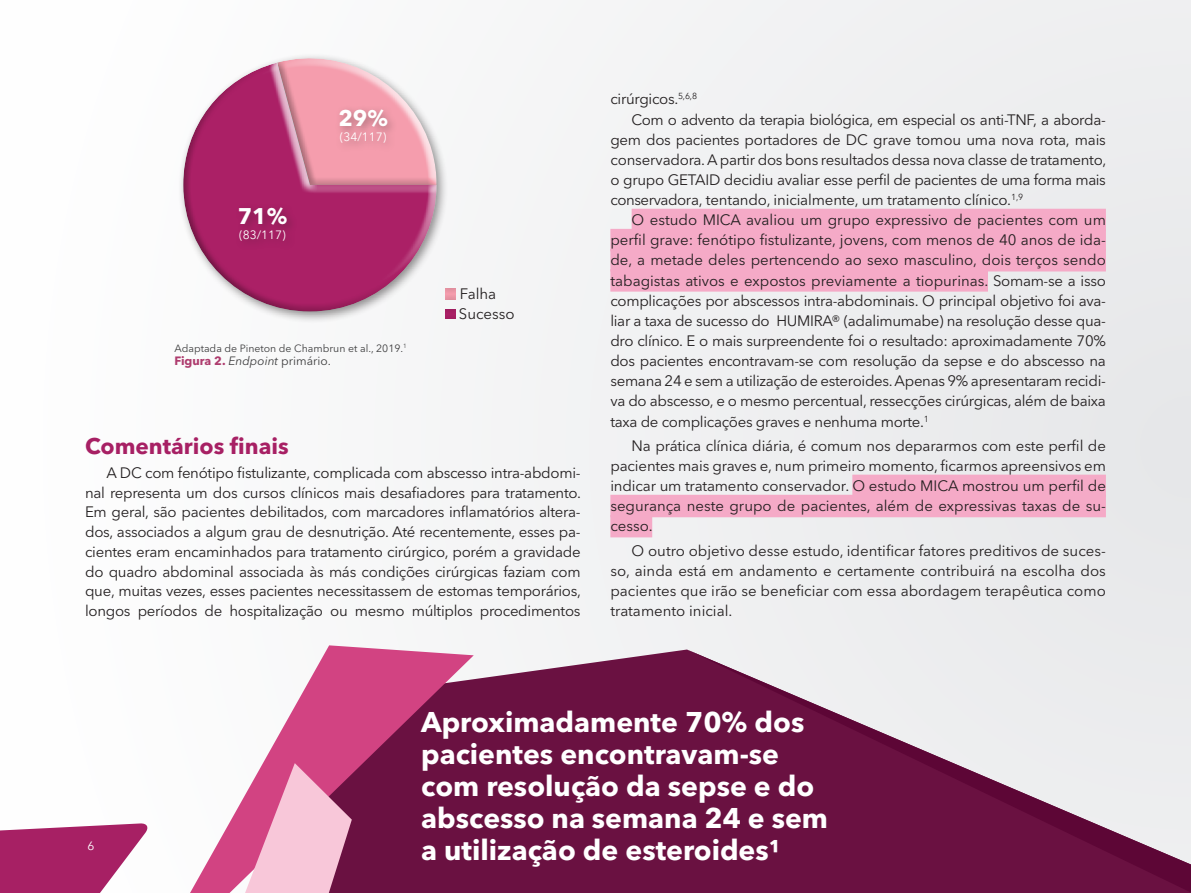
<style>
.page{position:relative;width:1191px;height:893px;background:#f3f4f4}
.page>*{position:absolute;margin:0;border:0;box-sizing:border-box;transform-origin:0 0}
.t1{font:700 28.35px/32.1px "Avenir Next LT Pro";color:#fff}
.t2{font:700 22.5px "Avenir Next LT Pro";color:#a72064}
.t3{font:700 22.5px "Avenir Next LT Pro";color:#fff}
.t4{font:15px/19.8px "Avenir Next LT Pro";letter-spacing:-.02em;color:#231f20;text-align:justify}
.t5{font:15px/19.5px "Avenir Next LT Pro";color:#231f20}
.t6{font:12px "Avenir Next LT Pro";color:#3e3e3f}
.t7{font:12px "Avenir Next LT Pro";color:#fff}
.t8{font:10.5px "Avenir Next LT Pro";color:#3e3e3f}
.s1{font-weight:700;color:#ae3c6e}
.s2{font-style:italic}
</style>
<div class="page">
<svg style="left:0;top:823px;width:148px;height:70px"></svg>
<div style="left:631px;top:209px;width:475px;height:22px;background:#f5aac7"></div>
<div style="left:610px;top:229px;width:496px;height:22px;background:#f5aac7"></div>
<div style="left:610px;top:249px;width:496px;height:22px;background:#f5aac7"></div>
<div style="left:610px;top:269px;width:378px;height:23px;background:#f5aac7"></div>
<div style="left:852px;top:475px;width:254px;height:22px;background:#f5aac7"></div>
<div style="left:610px;top:495px;width:496px;height:22px;background:#f5aac7"></div>
<div style="left:610px;top:515px;width:42px;height:22px;background:#f5aac7"></div>
<div style="left:474px;top:649px;width:717px;height:244px;background:#6a1141"></div>
<svg style="left:687px;top:649px;width:504px;height:243px;fill:#6a1141"></svg>
<svg style="left:263px;top:645px;width:211px;height:248px;background:#9f3f6e"></svg>
<svg style="left:190px;top:763px;width:162px;height:130px"></svg>
<div style="left:444px;top:286px;width:14px;height:14px;background:#231f20;opacity:.27"></div>
<div style="left:444px;top:306px;width:14px;height:13px;background:#231f20;opacity:.27"></div>
<div style="left:177px;top:52px;width:272px;height:272px;background:#231f20;opacity:.5"></div>
<div style="left:275px;top:57px;width:162px;height:129px;background:#231f20;opacity:.35"></div>
<div style="left:245px;top:60px;width:192px;height:239px;background:#fff;opacity:.75"></div>
<div style="left:182px;top:61px;width:224px;height:251px;background:#231f20;opacity:.35"></div>
<div style="left:234px;top:202px;width:63px;height:49px;background:#231f20;opacity:.35"></div>
<div style="left:335px;top:105px;width:63px;height:48px;background:#231f20;opacity:.35"></div>
<h2 class="t3" style="left:238px;top:202px;width:51px">71%</h2>
<p class="t7" style="left:239px;top:228px;width:48px">(83/117)</p>
<h2 class="t3" style="left:338px;top:105px;width:51px">29%</h2>
<p class="t7" style="left:340px;top:130px;width:48px">(34/117)</p>
<p class="t8" style="left:174px;top:342px;width:234px">Adaptada de Pineton de Chambrun et al., 2019.<sup>1</sup></p>
<p class="t6" style="left:174px;top:354px;width:158px"><span class="s1">Figura 2.</span> <span class="s2">Endpoint</span> primário.</p>
<p class="t5" style="left:459px;top:284px;width:57px">Falha<br>Sucesso</p>
<h2 class="t2" style="left:85px;top:432px;width:205px">Comentários finais</h2>
<p class="t4" style="left:85px;top:463px;width:497px;text-indent:21px">A DC com fenótipo fistulizante, complicada com abscesso intra-abdomi&shy;nal representa um dos cursos clínicos mais desafiadores para tratamento.<br>Em geral, são pacientes debilitados, com marcadores inflamatórios altera&shy;dos, associados a algum grau de desnutrição. Até recentemente, esses pa&shy;cientes eram encaminhados para tratamento cirúrgico, porém a gravidade do quadro abdominal associada às más condições cirúrgicas faziam com que, muitas vezes, esses pacientes necessitassem de estomas temporários, longos períodos de hospitalização ou mesmo múltiplos procedimentos</p>
<p class="t4" style="left:610px;top:89px;width:88px">cirúrgicos.<sup>5,6,8</sup></p>
<p class="t4" style="left:631px;top:109px;width:476px">Com o advento da terapia biológica, em especial os anti-TNF, a aborda-</p>
<p class="t4" style="left:610px;top:130px;width:497px">gem dos pacientes portadores de DC grave tomou uma nova rota, mais</p>
<p class="t4" style="left:610px;top:150px;width:497px">conservadora. A partir dos bons resultados dessa nova classe de tratamento,</p>
<p class="t4" style="left:610px;top:170px;width:497px">o grupo GETAID decidiu avaliar esse perfil de pacientes de uma forma mais</p>
<p class="t4" style="left:610px;top:190px;width:414px">conservadora, tentando, inicialmente, um tratamento clínico.<sup>1,9</sup></p>
<p class="t5" style="left:631px;top:210px;width:476px">O estudo MICA avaliou um grupo expressivo de pacientes com um</p>
<p class="t5" style="left:610px;top:230px;width:497px">perfil grave: fenótipo fistulizante, jovens, com menos de 40 anos de ida-</p>
<p class="t5" style="left:610px;top:250px;width:497px">de, a metade deles pertencendo ao sexo masculino, dois terços sendo</p>
<p class="t5" style="left:610px;top:271px;width:497px">tabagistas ativos e expostos previamente a tiopurinas. Somam-se a isso</p>
<p class="t4" style="left:610px;top:291px;width:497px">complicações por abscessos intra-abdominais. O principal objetivo foi ava-</p>
<p class="t4" style="left:610px;top:311px;width:497px">liar a taxa de sucesso do HUMIRA® (adalimumabe) na resolução desse qua-</p>
<p class="t4" style="left:610px;top:331px;width:497px">dro clínico. E o mais surpreendente foi o resultado: aproximadamente 70%</p>
<p class="t4" style="left:610px;top:351px;width:497px">dos pacientes encontravam-se com resolução da sepse e do abscesso na</p>
<p class="t4" style="left:610px;top:371px;width:497px">semana 24 e sem a utilização de esteroides. Apenas 9% apresentaram recidi-</p>
<p class="t4" style="left:610px;top:391px;width:497px">va do abscesso, e o mesmo percentual, ressecções cirúrgicas, além de baixa</p>
<p class="t4" style="left:610px;top:411px;width:320px">taxa de complicações graves e nenhuma morte.<sup>1</sup></p>
<p class="t4" style="left:610px;top:436px;width:497px;text-indent:21px">Na prática clínica diária, é comum nos depararmos com este perfil de pacientes mais graves e, num primeiro momento, ficarmos apreensivos em indicar um tratamento conservador. O estudo MICA mostrou um perfil de segurança neste grupo de pacientes, além de expressivas taxas de su&shy;cesso.</p>
<p class="t4" style="left:610px;top:540px;width:497px;text-indent:21px">O outro objetivo desse estudo, identificar fatores preditivos de suces&shy;so, ainda está em andamento e certamente contribuirá na escolha dos pacientes que irão se beneficiar com essa abordagem terapêutica como tratamento inicial.</p>
<p class="t7" style="left:87px;top:839px;width:8px">6</p>
<h1 class="t1" style="left:421px;top:705px;width:408px">Aproximadamente 70% dos pacientes encontravam-se com resolução da sepse e do abscesso na semana 24 e sem a utilização de esteroides¹</h1>
</div>
